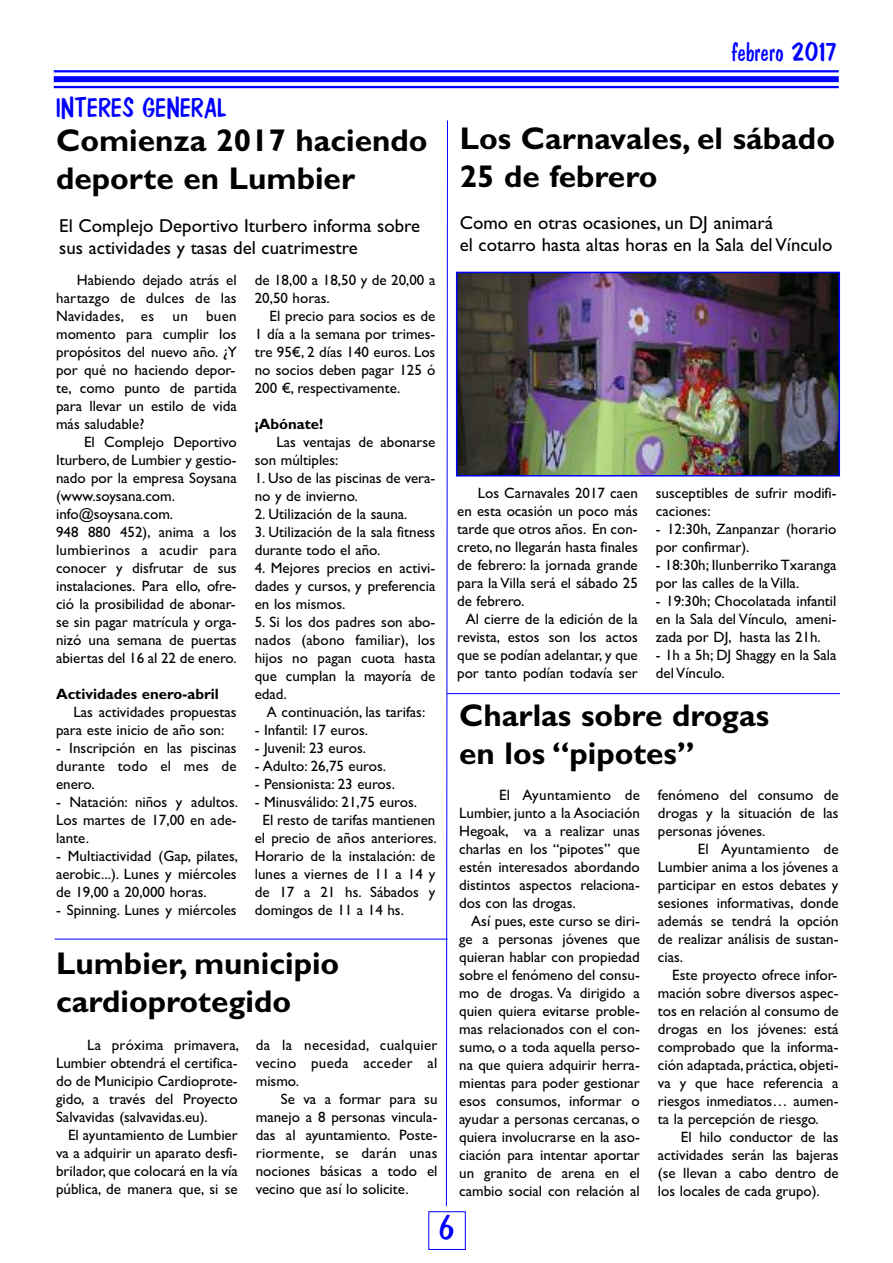
<style>
.page{position:relative;width:893px;height:1263px;background:#fff}
.page>*{position:absolute;margin:0;border:0;box-sizing:border-box;transform-origin:0 0}
.t1{font:36px "Banga S Si";color:#00f}
.t2{font:700 31.5px/37.8px "Gill Sans";color:#000}
.t3{font:27px "Banga S Si";color:#00f}
.t4{font:18.75px/22.5px "Gill Sans";color:#000}
.t5{font:15px/18px "Gill Sans";color:#000;text-align:justify}
.t6{font:700 15px "Gill Sans";color:#000}
</style>
<div class="page">
<hr style="left:54px;top:70px;width:785px;height:2px;background:#00f">
<div style="left:54px;top:76px;width:785px;height:6px;background:#00f"></div>
<hr style="left:54px;top:86px;width:785px;height:2px;background:#00f">
<hr style="left:55px;top:939px;width:393px;height:1px;background:#00f">
<img style="left:459px;top:275px;width:378px;height:198px">
<div style="left:456px;top:272px;width:384px;height:204px;border:2px solid #00f"></div>
<svg style="left:446px;top:120px;width:2px;height:1086px;background:#7f7fff"></svg>
<hr style="left:447px;top:693px;width:393px;height:1px;background:#00f">
<h3 class="t3" style="left:56px;top:92px;width:173px">INTERES GENERAL</h3>
<h3 class="t3" style="left:731px;top:36px;width:108px">febrero 2017</h3>
<h2 class="t2" style="left:56px;top:121px;width:373px">Comienza 2017 haciendo deporte en Lumbier</h2>
<h2 class="t2" style="left:460px;top:119px;width:377px">Los Carnavales, el sábado<br>25 de febrero</h2>
<p class="t4" style="left:59px;top:214px;width:362px">El Complejo Deportivo Iturbero informa sobre sus actividades y tasas del cuatrimestre</p>
<p class="t5" style="left:56px;top:271px;width:182px;text-indent:21px">Habiendo dejado atrás el hartazgo de dulces de las Navidades, es un buen momento para cumplir los propósitos del nuevo año. ¿Y por qué no haciendo depor&shy;te, como punto de partida para llevar un estilo de vida más saludable?</p>
<p class="t5" style="left:56px;top:433px;width:182px;text-align:left;text-indent:28px">El Complejo Deportivo<br>Iturbero, de Lumbier y gestio&shy;nado por la empresa Soysana (www.soysana.com. info@soysana.com.<br>948 880 452), anima a los lumbierinos a acudir para conocer y disfrutar de sus instalaciones. Para ello, ofre&shy;ció la prosibilidad de abonar&shy;se sin pagar matrícula y orga&shy;nizó una semana de puertas abiertas del 16 al 22 de enero.</p>
<p class="t6" style="left:56px;top:685px;width:164px">Actividades enero-abril</p>
<p class="t5" style="left:56px;top:703px;width:182px;text-indent:17px">Las actividades propuestas para este inicio de año son:</p>
<p class="t5" style="left:56px;top:739px;width:182px">- Inscripción en las piscinas durante todo el mes de enero.</p>
<p class="t5" style="left:56px;top:793px;width:184px">- Natación: niños y adultos.<br>Los martes de 17,00 en ade&shy;lante.</p>
<p class="t5" style="left:56px;top:847px;width:184px">- Multiactividad (Gap, pilates, aerobic...). Lunes y miércoles de 19,00 a 20,000 horas.</p>
<p class="t5" style="left:56px;top:901px;width:182px">- Spinning. Lunes y miércoles</p>
<p class="t5" style="left:255px;top:271px;width:182px">de 18,00 a 18,50 y de 20,00 a<br>20,50 horas.</p>
<p class="t5" style="left:255px;top:307px;width:182px;text-indent:15px">El precio para socios es de 1 día a la semana por trimes&shy;tre 95€, 2 días 140 euros. Los no socios deben pagar 125 ó 200 €, respectivamente.</p>
<p class="t6" style="left:255px;top:415px;width:70px">¡Abónate!</p>
<p class="t5" style="left:255px;top:433px;width:182px;text-indent:22px">Las ventajas de abonarse son múltiples:</p>
<p class="t5" style="left:255px;top:469px;width:182px">1. Uso de las piscinas de vera&shy;no y de invierno.</p>
<p class="t5" style="left:255px;top:505px;width:154px">2. Utilización de la sauna.</p>
<p class="t5" style="left:255px;top:523px;width:182px">3. Utilización de la sala fitness durante todo el año.</p>
<p class="t5" style="left:255px;top:559px;width:182px">4. Mejores precios en activi&shy;dades y cursos, y preferencia en los mismos.</p>
<p class="t5" style="left:255px;top:613px;width:182px">5. Si los dos padres son abo&shy;nados (abono familiar), los hijos no pagan cuota hasta que cumplan la mayoría de edad.</p>
<p class="t5" style="left:267px;top:703px;width:160px">A continuación, las tarifas:</p>
<p class="t5" style="left:255px;top:721px;width:115px">- Infantil: 17 euros.</p>
<p class="t5" style="left:255px;top:739px;width:113px">- Juvenil: 23 euros.</p>
<p class="t5" style="left:255px;top:757px;width:133px">- Adulto: 26,75 euros.</p>
<p class="t5" style="left:255px;top:775px;width:142px">- Pensionista: 23 euros.</p>
<p class="t5" style="left:255px;top:793px;width:164px">- Minusválido: 21,75 euros.</p>
<p class="t5" style="left:263px;top:811px;width:174px">El resto de tarifas mantienen</p>
<p class="t5" style="left:255px;top:829px;width:184px">el precio de años anteriores.</p>
<p class="t5" style="left:255px;top:847px;width:182px">Horario de la instalación: de</p>
<p class="t5" style="left:255px;top:865px;width:182px">lunes a viernes de 11 a 14 y</p>
<p class="t5" style="left:255px;top:883px;width:182px">de 17 a 21 hs. Sábados y</p>
<p class="t5" style="left:255px;top:901px;width:151px">domingos de 11 a 14 hs.</p>
<h2 class="t2" style="left:56px;top:944px;width:285px">Lumbier, municipio cardioprotegido</h2>
<p class="t5" style="left:56px;top:1036px;width:185px;text-indent:31px">La próxima primavera, Lumbier obtendrá el certifica&shy;do de Municipio Cardioprote&shy;gido, a través del Proyecto Salvavidas (salvavidas.eu).</p>
<p class="t5" style="left:56px;top:1126px;width:183px;text-indent:12px">El ayuntamiento de Lumbier va a adquirir un aparato desfi&shy;brilador, que colocará en la vía pública, de manera que, si se</p>
<p class="t5" style="left:256px;top:1036px;width:183px">da la necesidad, cualquier vecino pueda acceder al mismo.</p>
<p class="t5" style="left:256px;top:1090px;width:183px;text-indent:25px">Se va a formar para su manejo a 8 personas vincula&shy;das al ayuntamiento. Poste&shy;riormente, se darán unas nociones básicas a todo el vecino que así lo solicite.</p>
<p class="t4" style="left:460px;top:211px;width:374px">Como en otras ocasiones, un DJ animará<br>el cotarro hasta altas horas en la Sala del Vínculo</p>
<p class="t5" style="left:478px;top:484px;width:162px">Los Carnavales 2017 caen</p>
<p class="t5" style="left:457px;top:502px;width:182px">en esta ocasión un poco más</p>
<p class="t5" style="left:457px;top:520px;width:182px">tarde que otros años. En con-</p>
<p class="t5" style="left:457px;top:538px;width:182px">creto, no llegarán hasta finales</p>
<p class="t5" style="left:457px;top:556px;width:182px">de febrero: la jornada grande</p>
<p class="t5" style="left:457px;top:574px;width:182px">para la Villa será el sábado 25</p>
<p class="t5" style="left:457px;top:592px;width:69px">de febrero.</p>
<p class="t5" style="left:466px;top:610px;width:174px">Al cierre de la edición de la</p>
<p class="t5" style="left:457px;top:628px;width:182px">revista, estos son los actos</p>
<p class="t5" style="left:457px;top:646px;width:182px">que se podían adelantar, y que</p>
<p class="t5" style="left:457px;top:664px;width:182px">por tanto podían todavía ser</p>
<p class="t5" style="left:656px;top:484px;width:182px">susceptibles de sufrir modifi&shy;caciones:</p>
<p class="t5" style="left:656px;top:520px;width:182px">- 12:30h, Zanpanzar (horario por confirmar).</p>
<p class="t5" style="left:656px;top:556px;width:182px">- 18:30h; Ilunberriko Txaranga por las calles de la Villa.</p>
<p class="t5" style="left:656px;top:592px;width:182px">- 19:30h; Chocolatada infantil en la Sala del Vínculo, ameni&shy;zada por DJ, hasta las 21h.</p>
<p class="t5" style="left:656px;top:646px;width:182px">- 1h a 5h; DJ Shaggy en la Sala del Vínculo.</p>
<h2 class="t2" style="left:459px;top:697px;width:312px">Charlas sobre drogas en los “pipotes”</h2>
<p class="t5" style="left:459px;top:785px;width:182px;text-indent:40px">El Ayuntamiento de Lumbier, junto a la Asociación Hegoak, va a realizar unas charlas en los “pipotes” que estén interesados abordando distintos aspectos relaciona&shy;dos con las drogas.</p>
<p class="t5" style="left:459px;top:911px;width:182px;text-indent:12px">Así pues, este curso se diri&shy;ge a personas jóvenes que quieran hablar con propiedad sobre el fenómeno del consu&shy;mo de drogas. Va dirigido a quien quiera evitarse proble&shy;mas relacionados con el con&shy;sumo, o a toda aquella perso&shy;na que quiera adquirir herra&shy;mientas para poder gestionar esos consumos, informar o ayudar a personas cercanas, o quiera involucrarse en la aso&shy;ciación para intentar aportar un granito de arena en el cambio social con relación al</p>
<p class="t5" style="left:658px;top:785px;width:182px">fenómeno del consumo de drogas y la situación de las personas jóvenes.</p>
<p class="t5" style="left:658px;top:839px;width:182px;text-indent:40px">El Ayuntamiento de Lumbier anima a los jóvenes a participar en estos debates y sesiones informativas, donde además se tendrá la opción de realizar análisis de sustan&shy;cias.</p>
<p class="t5" style="left:658px;top:965px;width:182px;text-indent:14px">Este proyecto ofrece infor&shy;mación sobre diversos aspec&shy;tos en relación al consumo de drogas en los jóvenes: está comprobado que la informa&shy;ción adaptada, práctica, objeti&shy;va y que hace referencia a riesgos inmediatos… aumen&shy;ta la percepción de riesgo.</p>
<p class="t5" style="left:658px;top:1127px;width:182px;text-indent:23px">El hilo conductor de las actividades serán las bajeras (se llevan a cabo dentro de los locales de cada grupo).</p>
<h1 class="t1" style="left:440px;top:1206px;width:16px">6</h1>
</div>
